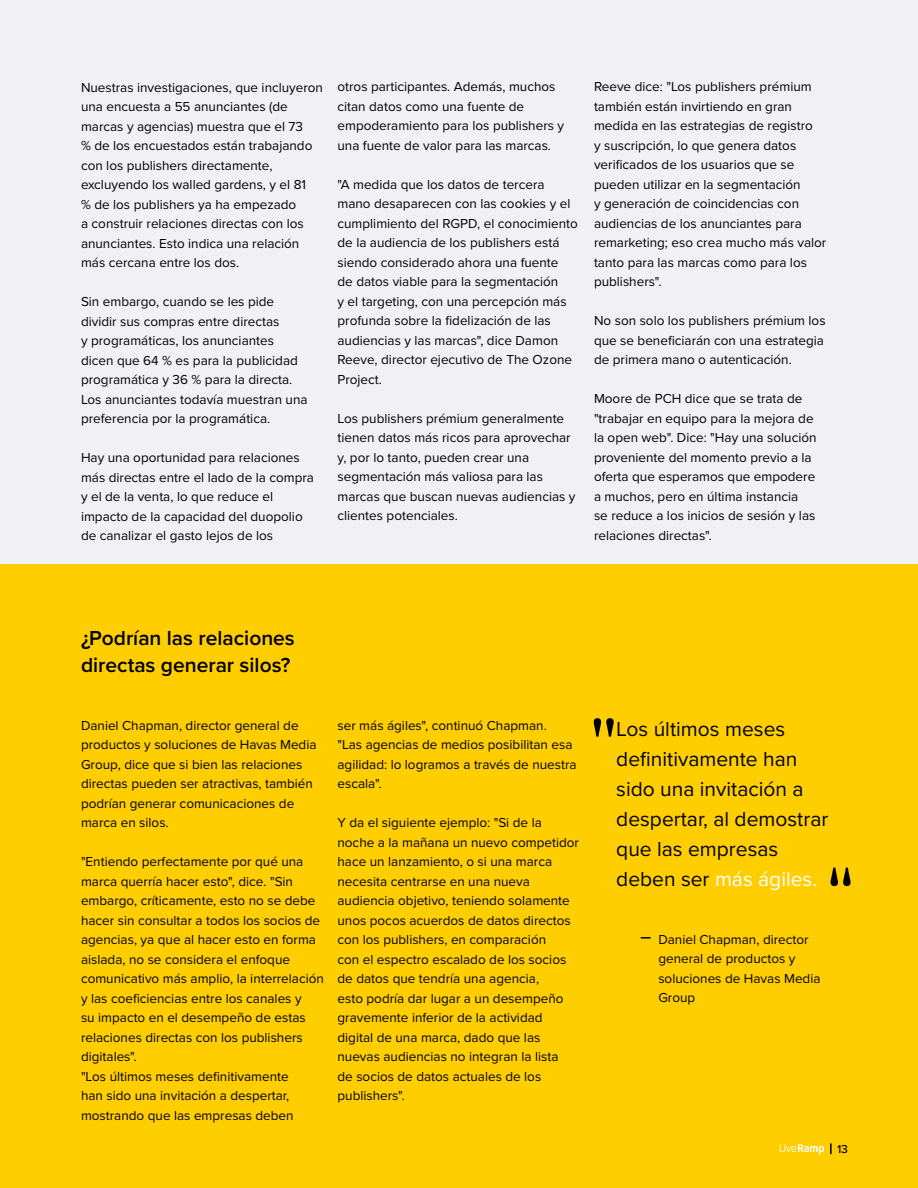
<style>
.page{position:relative;width:918px;height:1188px;background:#ffce00}
.page>*{position:absolute;margin:0;border:0;box-sizing:border-box;transform-origin:0 0}
.t1{font:67.5px "Georgia";color:#000}
.t2{font:21px/30px "Proxima Nova";color:#000}
.t3{font:600 21px/27px "Proxima Nova";color:#000}
.t4{font:13.5px/19.5px "Proxima Nova";color:#000}
.t5{font:500 12px "Proxima Nova";color:#000}
.s1{color:#fff}
</style>
<div class="page">
<div style="left:0;top:0;width:918px;height:564px;background:#f1f1f3"></div>
<svg style="left:641px;top:937px;width:10px;height:2px"></svg>
<svg style="left:780px;top:1144px;width:44px;height:11px"></svg>
<svg style="left:830px;top:1143px;width:2px;height:11px"></svg>
<p class="t4" style="left:81px;top:77px;width:244px">Nuestras investigaciones, que incluyeron una encuesta a 55 anunciantes (de marcas y agencias) muestra que el 73<br>% de los encuestados están trabajando con los publishers directamente, excluyendo los walled gardens, y el 81<br>% de los publishers ya ha empezado<br>a construir relaciones directas con los anunciantes. Esto indica una relación más cercana entre los dos.</p>
<p class="t4" style="left:81px;top:291px;width:228px">Sin embargo, cuando se les pide dividir sus compras entre directas<br>y programáticas, los anunciantes dicen que 64 % es para la publicidad programática y 36 % para la directa.<br>Los anunciantes todavía muestran una preferencia por la programática.</p>
<p class="t4" style="left:81px;top:447px;width:235px">Hay una oportunidad para relaciones más directas entre el lado de la compra y el de la venta, lo que reduce el impacto de la capacidad del duopolio de canalizar el gasto lejos de los</p>
<p class="t4" style="left:338px;top:77px;width:228px">otros participantes. Además, muchos citan datos como una fuente de empoderamiento para los publishers y una fuente de valor para las marcas.</p>
<p class="t4" style="left:338px;top:174px;width:242px">"A medida que los datos de tercera mano desaparecen con las cookies y el cumplimiento del RGPD, el conocimiento de la audiencia de los publishers está siendo considerado ahora una fuente<br>de datos viable para la segmentación<br>y el targeting, con una percepción más profunda sobre la fidelización de las audiencias y las marcas", dice Damon Reeve, director ejecutivo de The Ozone Project.</p>
<p class="t4" style="left:338px;top:408px;width:240px">Los publishers prémium generalmente tienen datos más ricos para aprovechar y, por lo tanto, pueden crear una segmentación más valiosa para las marcas que buscan nuevas audiencias y clientes potenciales.</p>
<p class="t4" style="left:594px;top:76px;width:234px">Reeve dice: "Los publishers prémium también están invirtiendo en gran medida en las estrategias de registro<br>y suscripción, lo que genera datos verificados de los usuarios que se pueden utilizar en la segmentación<br>y generación de coincidencias con audiencias de los anunciantes para remarketing; eso crea mucho más valor tanto para las marcas como para los publishers".</p>
<p class="t4" style="left:594px;top:310px;width:233px">No son solo los publishers prémium los que se beneficiarán con una estrategia de primera mano o autenticación.</p>
<p class="t4" style="left:594px;top:388px;width:224px">Moore de PCH dice que se trata de "trabajar en equipo para la mejora de la open web". Dice: "Hay una solución proveniente del momento previo a la oferta que esperamos que empodere a muchos, pero en última instancia<br>se reduce a los inicios de sesión y las relaciones directas".</p>
<h2 class="t3" style="left:81px;top:624px;width:215px">¿Podrían las relaciones directas generar silos?</h2>
<p class="t4" style="left:81px;top:715px;width:237px">Daniel Chapman, director general de productos y soluciones de Havas Media Group, dice que si bien las relaciones directas pueden ser atractivas, también podrían generar comunicaciones de marca en silos.</p>
<p class="t4" style="left:81px;top:851px;width:244px">"Entiendo perfectamente por qué una marca querría hacer esto", dice. "Sin embargo, críticamente, esto no se debe hacer sin consultar a todos los socios de agencias, ya que al hacer esto en forma aislada, no se considera el enfoque comunicativo más amplio, la interrelación y las coeficiencias entre los canales y<br>su impacto en el desempeño de estas relaciones directas con los publishers digitales".<br>"Los últimos meses definitivamente<br>han sido una invitación a despertar, mostrando que las empresas deben</p>
<p class="t4" style="left:338px;top:715px;width:241px">ser más ágiles", continuó Chapman.<br>"Las agencias de medios posibilitan esa agilidad: lo logramos a través de nuestra escala".</p>
<p class="t4" style="left:338px;top:812px;width:243px">Y da el siguiente ejemplo: "Si de la noche a la mañana un nuevo competidor hace un lanzamiento, o si una marca necesita centrarse en una nueva audiencia objetivo, teniendo solamente unos pocos acuerdos de datos directos con los publishers, en comparación<br>con el espectro escalado de los socios de datos que tendría una agencia,<br>esto podría dar lugar a un desempeño gravemente inferior de la actividad digital de una marca, dado que las nuevas audiencias no integran la lista<br>de socios de datos actuales de los publishers".</p>
<h1 class="t1" style="left:590px;top:696px;width:29px">"</h1>
<h2 class="t2" style="left:616px;top:713px;width:214px">Los últimos meses definitivamente han sido una invitación a despertar, al demostrar que las empresas deben ser <span class="s1">más ágiles.</span></h2>
<h1 class="t1" style="left:854px;top:908px;width:29px;rotate:-180deg">"</h1>
<p class="t4" style="left:658px;top:929px;width:164px">Daniel Chapman, director general de productos y soluciones de Havas Media<br>Group</p>
<p class="t5" style="left:837px;top:1140px;width:13px">13</p>
</div>
